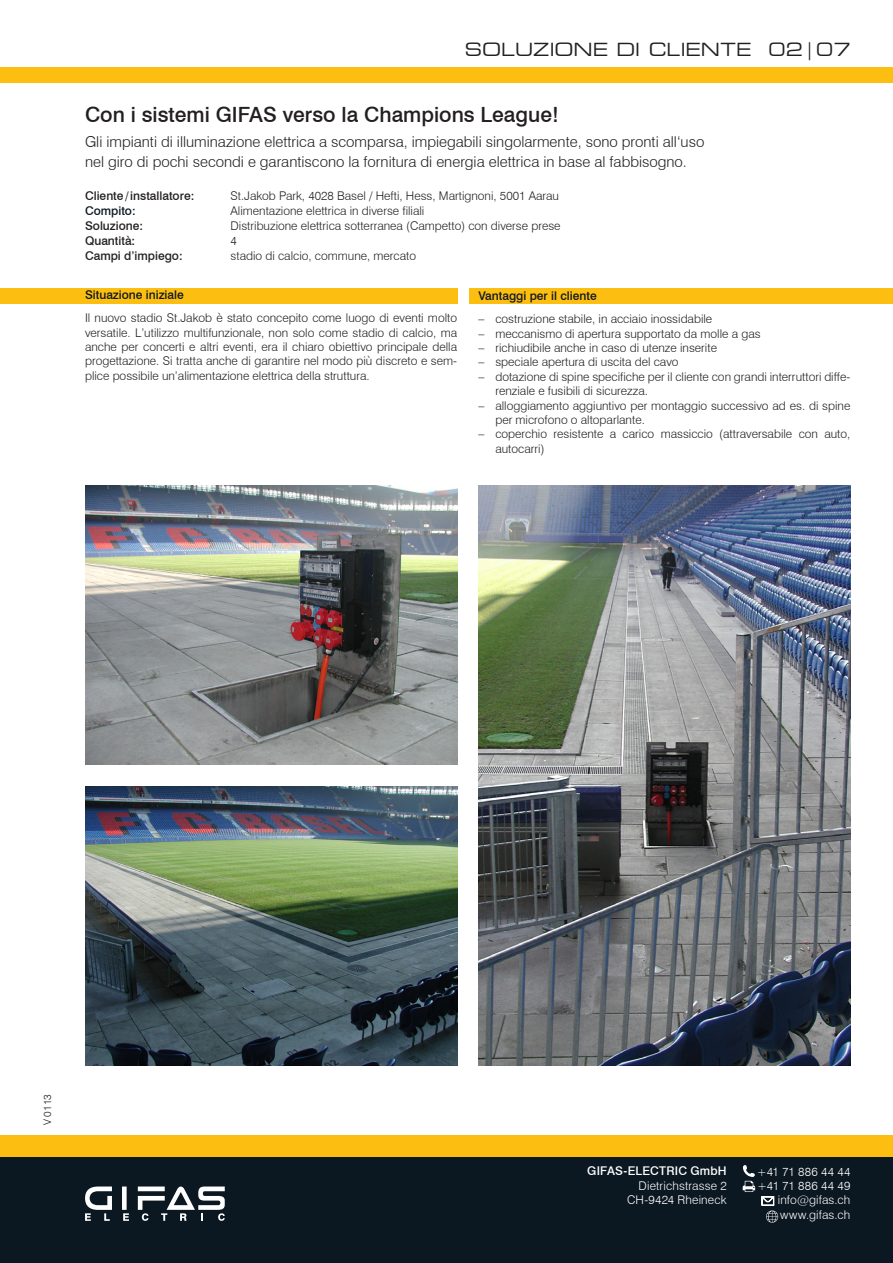
<style>
.page{position:relative;width:893px;height:1263px;background:#fff}
.page>*{position:absolute;margin:0;border:0;box-sizing:border-box;transform-origin:0 0}
.t1{font:500 21px "Swiss 721 BT";color:#231f20}
.t2{font:expanded 18px "Square 721 BT";color:#231f20}
.t3{font:300 15px/19.5px "Swiss 721 BT";color:#231f20}
.t4{font:300 12px/14.4px "Swiss 721 BT";color:#231f20}
.t5{font:300 12px/14.4px "Swiss 721 BT";letter-spacing:.015em;color:#fff;text-align:right}
.t6{font:500 12px "Swiss 721 BT";color:#231f20}
.Aufzählung{font:500 12px "Swiss 721 BT";color:#0b1721}
.t7{font:500 12px "Swiss 721 BT";letter-spacing:.015em;color:#fff}
.t8{font:300 10.5px "Swiss 721 BT";color:#231f20}
.s1{color:#0b1721}
</style>
<div class="page">
<div style="left:0;top:1157px;width:893px;height:106px;background:#0b1721"></div>
<div style="left:0;top:1135px;width:893px;height:22px;background:#fdbe12"></div>
<div style="left:0;top:67px;width:893px;height:15px;background:#fdbe12"></div>
<div style="left:122px;top:1186px;width:5px;height:24px;background:#fff"></div>
<svg style="left:85px;top:1186px;width:27px;height:35px"></svg>
<svg style="left:123px;top:1213px;width:6px;height:8px"></svg>
<svg style="left:138px;top:1186px;width:87px;height:35px"></svg>
<svg style="left:743px;top:1165px;width:12px;height:27px"></svg>
<svg style="left:762px;top:1196px;width:16px;height:26px"></svg>
<div style="left:0;top:288px;width:457px;height:16px;background:#fdbe12"></div>
<div style="left:470px;top:288px;width:423px;height:16px;background:#fdbe12"></div>
<img style="left:85px;top:787px;width:372px;height:279px">
<img style="left:85px;top:485px;width:372px;height:279px">
<img style="left:478px;top:485px;width:372px;height:581px">
<h2 class="t2" style="left:465px;top:39px;width:387px">SOLUZIONE DI CLIENTE 02|07</h2>
<p class="t1" style="left:85px;top:102px;width:475px">Con i sistemi GIFAS verso la Champions League!</p>
<p class="t3" style="left:85px;top:132px;width:621px">Gli impianti di illuminazione elettrica a scomparsa, impiegabili singolarmente, sono pronti all‘uso nel giro di pochi secondi e garantiscono la fornitura di energia elettrica in base al fabbisogno.</p>
<p class="t6" style="left:85px;top:189px;width:111px">Cliente/installatore:</p>
<p class="t4" style="left:231px;top:189px;width:330px">St.Jakob Park, 4028 Basel / Hefti, Hess, Martignoni, 5001 Aarau</p>
<p class="Aufzählung" style="left:85px;top:204px;width:52px">Compito:</p>
<p class="t4" style="left:231px;top:204px;width:195px">Alimentazione elettrica in diverse filiali</p>
<p class="t6" style="left:85px;top:219px;width:60px">Soluzione:</p>
<p class="t4" style="left:231px;top:219px;width:332px">Distribuzione elettrica sotterranea (Campetto) con diverse prese</p>
<p class="t6" style="left:85px;top:234px;width:52px">Quantità<span class="s1">:</span></p>
<p class="t4" style="left:231px;top:234px;width:8px">4</p>
<p class="t6" style="left:85px;top:249px;width:99px">Campi d’impiego:</p>
<p class="t4" style="left:231px;top:249px;width:187px">stadio di calcio, commune, mercato</p>
<p class="Aufzählung" style="left:85px;top:288px;width:100px">Situazione iniziale</p>
<p class="t4" style="left:85px;top:311px;width:374px;text-align:justify">Il nuovo stadio St.Jakob è stato concepito come luogo di eventi molto versatile. L’utilizzo multifunzionale, non solo come stadio di calcio, ma anche per concerti e altri eventi, era il chiaro obiettivo principale della progettazione. Si tratta anche di garantire nel modo più discreto e sem&shy;plice possibile un’alimentazione elettrica della struttura.</p>
<p class="Aufzählung" style="left:478px;top:289px;width:120px">Vantaggi per il cliente</p>
<p class="t4" style="left:478px;top:312px;width:235px">– costruzione stabile, in acciaio inossidabile</p>
<p class="t4" style="left:478px;top:326px;width:284px">– meccanismo di apertura supportato da molle a gas</p>
<p class="t4" style="left:478px;top:340px;width:240px">– richiudibile anche in caso di utenze inserite</p>
<p class="t4" style="left:478px;top:355px;width:202px">– speciale apertura di uscita del cavo</p>
<p class="t4" style="left:495px;top:369px;width:357px;text-indent:-17px">– dotazione di spine specifiche per il cliente con grandi interruttori diffe&shy;renziale e fusibili di sicurezza.</p>
<p class="t4" style="left:495px;top:398px;width:357px;text-indent:-17px">– alloggiamento aggiuntivo per montaggio successivo ad es. di spine per microfono o altoparlante.</p>
<p class="t4" style="left:495px;top:427px;width:357px;text-indent:-17px">– coperchio resistente a carico massiccio (attraversabile con auto, autocarri)</p>
<p class="t8" style="left:41px;top:1125px;width:33px;rotate:-90deg">V 0113</p>
<p class="t7" style="left:587px;top:1164px;width:141px">GIFAS-ELECTRIC GmbH</p>
<p class="t5" style="left:627px;top:1178px;width:101px">Dietrichstrasse 2<br>CH-9424 Rheineck</p>
<p class="t5" style="left:757px;top:1164px;width:95px">+41 71 886 44 44 +41 71 886 44 49 info@gifas.ch www.gifas.ch</p>
</div>
